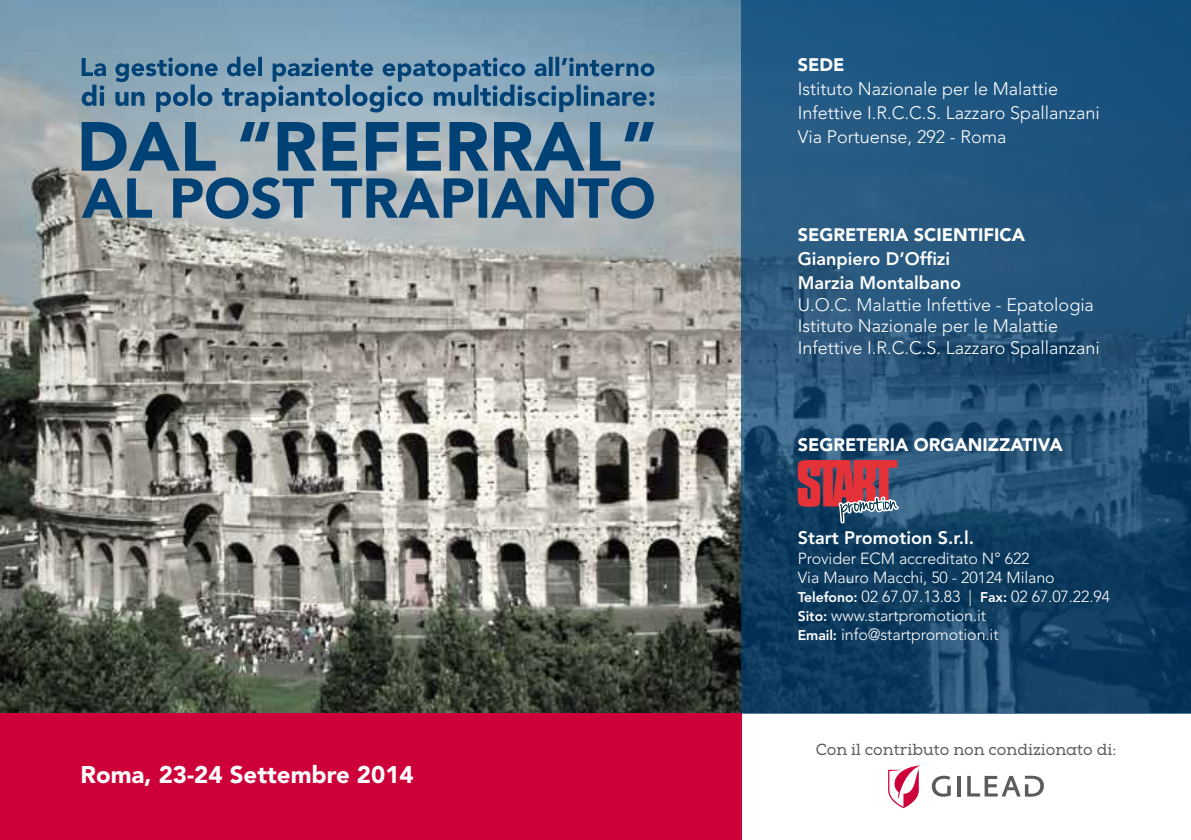
<style>
.page{position:relative;width:1191px;height:840px;background:#fff}
.page>*{position:absolute;margin:0;border:0;box-sizing:border-box;transform-origin:0 0}
.t1{font:900 24px "Avenir";color:#fff}
.t2{font:300 18px/24px "Avenir";color:#fff}
.t3{font:800 18px/24px "Avenir";color:#fff}
.t4{font:900 18px "Avenir";color:#fff}
.t5{font:300 16px/19.2px "Avenir";letter-spacing:-.005em;color:#fff}
.t6{font:16px "Nexa Slab";color:#5a5b5d}
.s1{font-weight:800;font-size:14px}
</style>
<div class="page">
<img style="left:0;top:0;width:741px;height:712px">
<div style="left:0;top:712px;width:741px;height:127px;background:#cd0039"></div>
<svg style="left:741px;top:0;width:450px;height:712px;background:#1d4e73"></svg>
<svg style="left:797px;top:460px;width:101px;height:63px;background:#95495a"></svg>
<svg style="left:82px;top:177px;width:572px;height:42px;background:#66859c"></svg>
<svg style="left:82px;top:122px;width:572px;height:48px;background:#5a7f9b"></svg>
<svg style="left:82px;top:57px;width:572px;height:55px;background:#658ca7"></svg>
<svg style="left:931px;top:775px;width:19px;height:21px"></svg>
<hr style="left:957px;top:775px;width:3px;height:21px;background:#5a5b5d">
<svg style="left:967px;top:775px;width:77px;height:21px"></svg>
<svg style="left:888px;top:765px;width:32px;height:42px"></svg>
<h1 class="t1" style="left:81px;top:760px;width:335px">Roma, 23-24 Settembre 2014</h1>
<p class="t4" style="left:797px;top:54px;width:48px">SEDE</p>
<p class="t2" style="left:797px;top:77px;width:303px">Istituto Nazionale per le Malattie<br>Infettive I.R.C.C.S. Lazzaro Spallanzani<br>Via Portuense, 292 - Roma</p>
<p class="t4" style="left:797px;top:224px;width:229px">SEGRETERIA SCIENTIFICA</p>
<p class="t3" style="left:797px;top:247px;width:165px">Gianpiero D’Offizi<br>Marzia Montalbano</p>
<p class="t2" style="left:797px;top:294px;width:303px;line-height:21.6px">U.O.C. Malattie Infettive - Epatologia<br>Istituto Nazionale per le Malattie<br>Infettive I.R.C.C.S. Lazzaro Spallanzani</p>
<p class="t4" style="left:797px;top:433px;width:266px">SEGRETERIA ORGANIZZATIVA</p>
<p class="t3" style="left:797px;top:525px;width:178px">Start Promotion S.r.l.</p>
<p class="t5" style="left:797px;top:548px;width:314px">Provider ECM accreditato N° 622<br>Via Mauro Macchi, 50 - 20124 Milano <span class="s1">Telefono:</span> 02 67.07.13.83 | <span class="s1">Fax:</span> 02 67.07.22.94<br><span class="s1">Sito:</span> www.startpromotion.it<br><span class="s1">Email:</span> info@startpromotion.it</p>
<p class="t6" style="left:815px;top:739px;width:302px">Con il contributo non condizionato di:</p>
</div>
